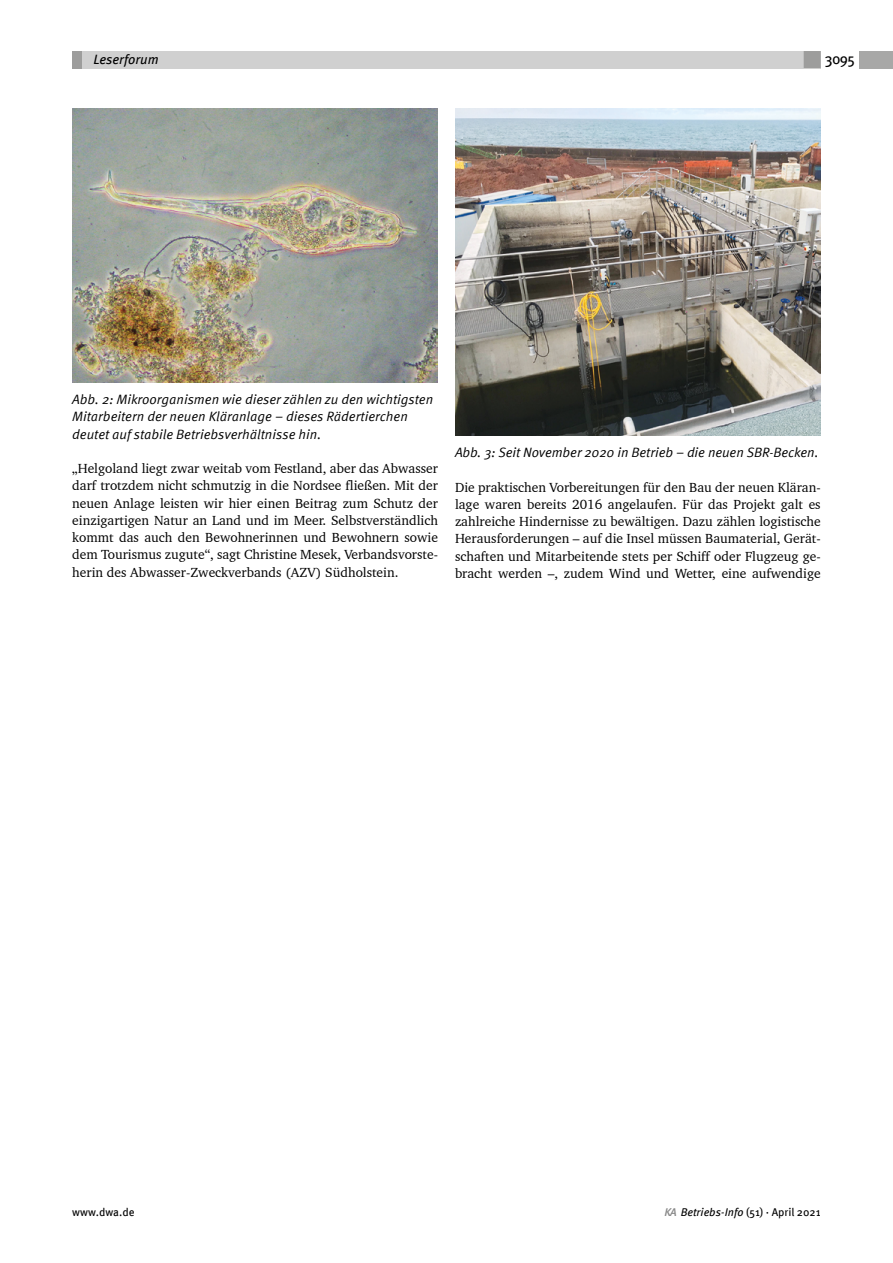
<style>
.page{position:relative;width:893px;height:1263px;background:#fff}
.page>*{position:absolute;margin:0;border:0;box-sizing:border-box;transform-origin:0 0}
.t1{font:15px "Meta Pro";color:#000}
.t2{font:13.5px/17.2px "Charter BT";color:#000;text-align:justify}
.t3{font:italic 13.5px/17.2px "Meta Pro";color:#000}
.t4{font:italic 13.5px "Meta Pro";letter-spacing:-.005em;color:#000}
.t5{font:11.25px "Meta Pro";color:#000}
.s1{font-weight:500;font-style:italic;color:#878787}
.s2{font-style:italic}
</style>
<div class="page">
<div style="left:120px;top:51px;width:701px;height:17px;background:#d0d0d0"></div>
<div style="left:804px;top:51px;width:17px;height:17px;background:#9d9d9c"></div>
<div style="left:859px;top:51px;width:34px;height:17px;background:#a8a8a7"></div>
<div style="left:72px;top:51px;width:11px;height:17px;background:#9d9d9c"></div>
<div style="left:83px;top:51px;width:170px;height:17px;background:#d0d0d0"></div>
<img style="left:72px;top:108px;width:366px;height:275px">
<img style="left:455px;top:108px;width:366px;height:328px">
<p class="t4" style="left:94px;top:49px;width:67px">Leserforum</p>
<p class="t1" style="left:825px;top:47px;width:32px">3095</p>
<p class="t3" style="left:72px;top:390px;width:362px">Abb. 2: Mikroorganismen wie dieser zählen zu den wichtigsten<br>Mitarbeitern der neuen Kläranlage – dieses Rädertierchen deutet auf stabile Betriebsverhältnisse hin.</p>
<p class="t2" style="left:72px;top:459px;width:367px">„Helgoland liegt zwar weitab vom Festland, aber das Abwasser darf trotzdem nicht schmutzig in die Nordsee fließen. Mit der neuen Anlage leisten wir hier einen Beitrag zum Schutz der einzigartigen Natur an Land und im Meer. Selbstverständlich kommt das auch den Bewohnerinnen und Bewohnern sowie dem Tourismus zugute“, sagt Christine Mesek, Verbandsvorste&shy;herin des Abwasser-Zweckverbands (AZV) Südholstein.</p>
<p class="t3" style="left:455px;top:443px;width:365px">Abb. 3: Seit November 2020 in Betrieb – die neuen SBR-Becken.</p>
<p class="t2" style="left:455px;top:478px;width:367px">Die praktischen Vorbereitungen für den Bau der neuen Kläran&shy;lage waren bereits 2016 angelaufen. Für das Projekt galt es zahlreiche Hindernisse zu bewältigen. Dazu zählen logistische Herausforderungen – auf die Insel müssen Baumaterial, Gerät&shy;schaften und Mitarbeitende stets per Schiff oder Flugzeug ge&shy;bracht werden –, zudem Wind und Wetter, eine aufwendige</p>
<p class="t5" style="left:72px;top:1204px;width:64px">www.dwa.de</p>
<p class="t5" style="left:664px;top:1204px;width:158px"><span class="s1">KA</span> <span class="s2">Betriebs-Info</span> (51) · April 2021</p>
</div>
